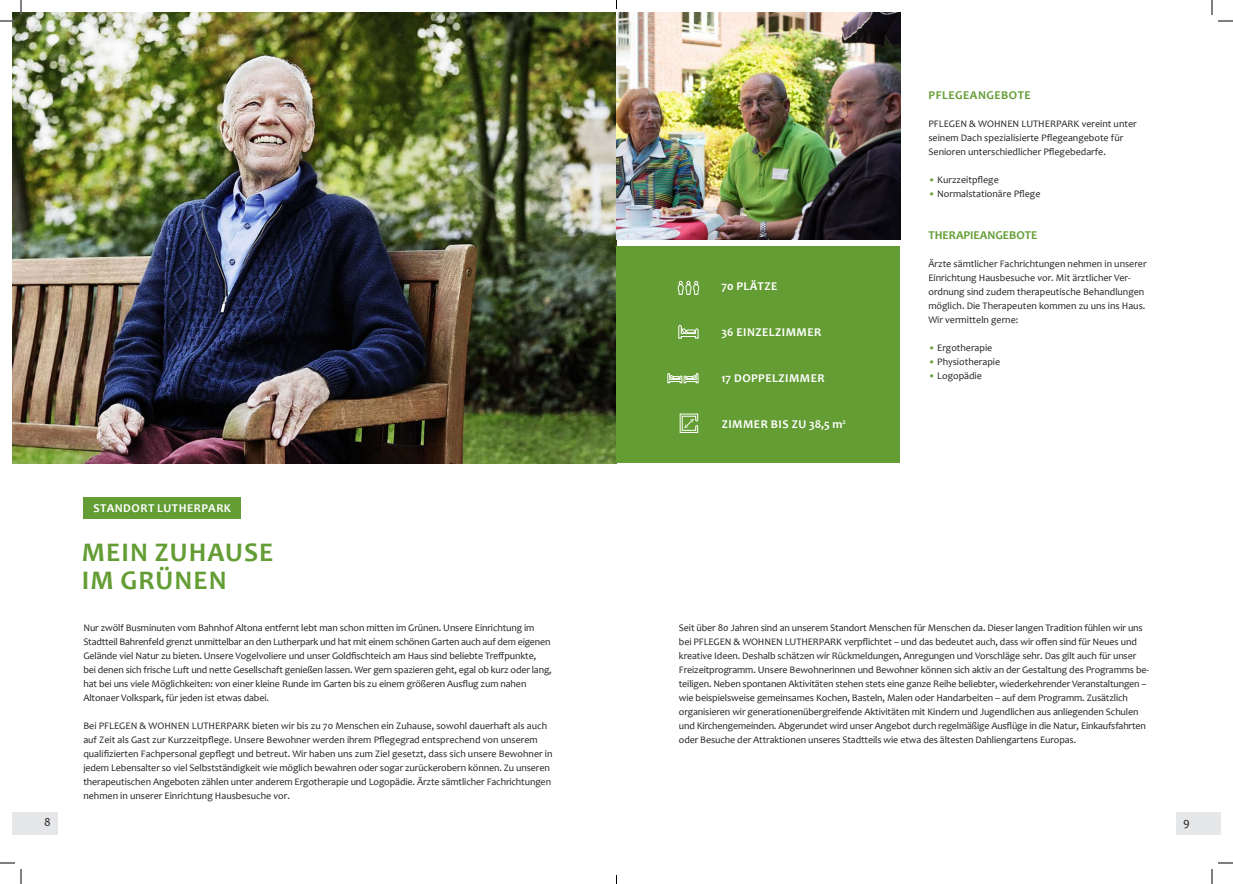
<style>
.page{position:relative;width:1233px;height:884px;background:#fff}
.page>*{position:absolute;margin:0;border:0;box-sizing:border-box;transform-origin:0 0}
.t1{font:700 27px/28px "Candara";letter-spacing:.04em;color:#639d34}
.t2{font:700 12px "Candara";letter-spacing:.04em;color:#fff}
.t3{font:700 12px "Candara";color:#639d34}
.t4{font:700 12px "Candara";letter-spacing:.04em;color:#639d34}
.t5{font:12px "Candara";color:#231f20}
.t6{font:10px/14px "Candara";letter-spacing:-.01em;color:#231f20}
.s1{color:#639d34}
</style>
<div class="page">
<div style="left:12px;top:812px;width:46px;height:22px;background:#e6e7e9"></div>
<div style="left:1176px;top:812px;width:44px;height:22px;background:#e6e7e9"></div>
<img style="left:12px;top:12px;width:604px;height:451px">
<div style="left:83px;top:497px;width:158px;height:22px;background:#639d34"></div>
<div style="left:616px;top:246px;width:284px;height:217px;background:#639d34"></div>
<svg style="left:678px;top:325px;width:20px;height:14px"></svg>
<svg style="left:667px;top:373px;width:31px;height:10px"></svg>
<svg style="left:679px;top:413px;width:19px;height:20px"></svg>
<svg style="left:677px;top:281px;width:22px;height:14px"></svg>
<img style="left:616px;top:12px;width:284px;height:227px">
<svg style="left:1218px;top:20px;width:15px;height:2px"></svg>
<svg style="left:1218px;top:862px;width:15px;height:2px"></svg>
<svg style="left:0;top:0;width:22px;height:22px"></svg>
<svg style="left:0;top:862px;width:22px;height:22px"></svg>
<svg style="left:1211px;top:0;width:1px;height:15px"></svg>
<svg style="left:1211px;top:869px;width:1px;height:15px"></svg>
<p class="t2" style="left:94px;top:500px;width:139px">STANDORT LUTHERPARK</p>
<h1 class="t1" style="left:82px;top:538px;width:193px">MEIN ZUHAUSE<br>IM GRÜNEN</h1>
<p class="t6" style="left:83px;top:621px;width:470px">Nur zwölf Busminuten vom Bahnhof Altona entfernt lebt man schon mitten im Grünen. Unsere Einrichtung im Stadtteil Bahrenfeld grenzt unmittelbar an den Lutherpark und hat mit einem schönen Garten auch auf dem eigenen Gelände viel Natur zu bieten. Unsere Vogelvoliere und unser Goldfischteich am Haus sind beliebte Treffpunkte,<br>bei denen sich frische Luft und nette Gesellschaft genießen lassen. Wer gern spazieren geht, egal ob kurz oder lang, hat bei uns viele Möglichkeiten: von einer kleine Runde im Garten bis zu einem größeren Ausflug zum nahen Altonaer Volkspark, für jeden ist etwas dabei.</p>
<p class="t6" style="left:83px;top:719px;width:470px">Bei PFLEGEN &amp; WOHNEN LUTHERPARK bieten wir bis zu 70 Menschen ein Zuhause, sowohl dauerhaft als auch auf Zeit als Gast zur Kurzzeitpflege. Unsere Bewohner werden ihrem Pflegegrad entsprechend von unserem qualifizierten Fachpersonal gepflegt und betreut. Wir haben uns zum Ziel gesetzt, dass sich unsere Bewohner in jedem Lebensalter so viel Selbstständigkeit wie möglich bewahren oder sogar zurückerobern können. Zu unseren therapeutischen Angeboten zählen unter anderem Ergotherapie und Logopädie. Ärzte sämtlicher Fachrichtungen nehmen in unserer Einrichtung Hausbesuche vor.</p>
<p class="t2" style="left:721px;top:279px;width:57px">70 PLÄTZE</p>
<p class="t2" style="left:721px;top:325px;width:101px">36 EINZELZIMMER</p>
<p class="t2" style="left:721px;top:370px;width:105px">17 DOPPELZIMMER</p>
<p class="t2" style="left:722px;top:416px;width:126px">ZIMMER BIS ZU 38,5 m<sup>2</sup></p>
<p class="t4" style="left:928px;top:88px;width:104px">PFLEGEANGEBOTE</p>
<p class="t6" style="left:928px;top:117px;width:210px">PFLEGEN &amp; WOHNEN LUTHERPARK vereint unter seinem Dach spezialisierte Pflegeangebote für<br>Senioren unterschiedlicher Pflegebedarfe.</p>
<p class="t6" style="left:928px;top:173px;width:72px"><span class="s1">•</span> Kurzzeitpflege</p>
<p class="t6" style="left:928px;top:187px;width:114px"><span class="s1">•</span> Normalstationäre Pflege</p>
<p class="t3" style="left:928px;top:228px;width:111px">THERAPIEANGEBOTE</p>
<p class="t6" style="left:928px;top:257px;width:220px">Ärzte sämtlicher Fachrichtungen nehmen in unserer Einrichtung Hausbesuche vor. Mit ärztlicher Ver&shy;ordnung sind zudem therapeutische Behandlungen möglich. Die Therapeuten kommen zu uns ins Haus.<br>Wir vermitteln gerne:</p>
<p class="t6" style="left:928px;top:341px;width:65px"><span class="s1">•</span> Ergotherapie</p>
<p class="t6" style="left:928px;top:355px;width:73px"><span class="s1">•</span> Physiotherapie</p>
<p class="t6" style="left:928px;top:369px;width:55px"><span class="s1">•</span> Logopädie</p>
<p class="t6" style="left:679px;top:621px;width:472px">Seit über 80 Jahren sind an unserem Standort Menschen für Menschen da. Dieser langen Tradition fühlen wir uns bei PFLEGEN &amp; WOHNEN LUTHERPARK verpflichtet – und das bedeutet auch, dass wir offen sind für Neues und kreative Ideen. Deshalb schätzen wir Rückmeldungen, Anregungen und Vorschläge sehr. Das gilt auch für unser Freizeitprogramm. Unsere Bewohnerinnen und Bewohner können sich aktiv an der Gestaltung des Programms be&shy;teiligen. Neben spontanen Aktivitäten stehen stets eine ganze Reihe beliebter, wiederkehrender Veranstaltungen – wie beispielsweise gemeinsames Kochen, Basteln, Malen oder Handarbeiten – auf dem Programm. Zusätzlich organisieren wir generationenübergreifende Aktivitäten mit Kindern und Jugendlichen aus anliegenden Schulen und Kirchengemeinden. Abgerundet wird unser Angebot durch regelmäßige Ausflüge in die Natur, Einkaufsfahrten oder Besuche der Attraktionen unseres Stadtteils wie etwa des ältesten Dahliengartens Europas.</p>
<p class="t5" style="left:44px;top:814px;width:8px">8</p>
<p class="t5" style="left:1183px;top:814px;width:8px">9</p>
</div>
